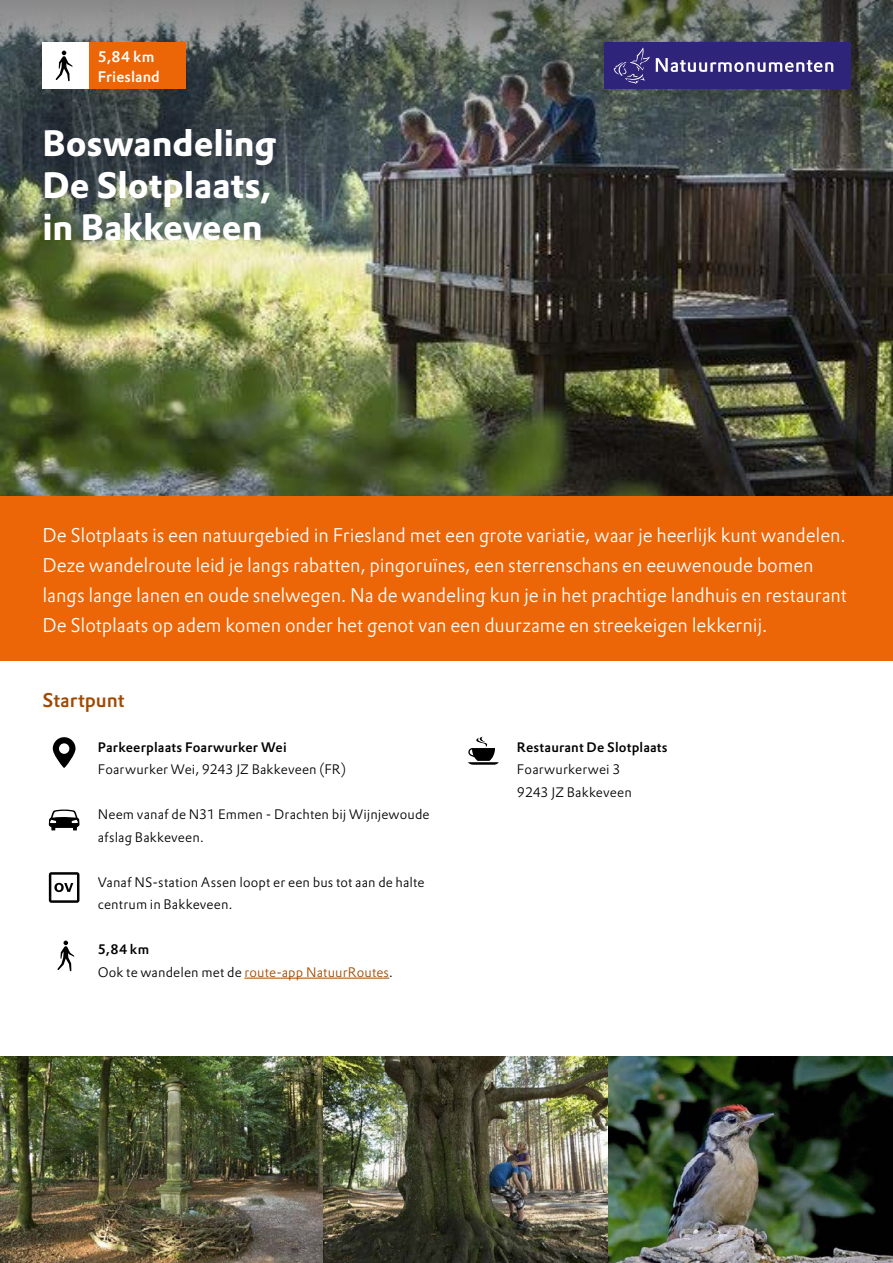
<style>
.page{position:relative;width:893px;height:1263px;background:#fff}
.page>*{position:absolute;margin:0;border:0;box-sizing:border-box;transform-origin:0 0}
.t1{font:700 36px/42px "DTL Prokyon TOT";letter-spacing:-.005em;color:#fff}
.t2{font:300 19.5px/30px "DTL Prokyon TOT";letter-spacing:-.005em;color:#fff}
.t3{font:500 19.5px "DTL Prokyon TOT";letter-spacing:-.005em;color:#a24901}
.t4{font:500 15px/20.2px "DTL Prokyon TOT";letter-spacing:.005em;color:#fff}
.t5{font:300 13.5px/22.5px "DTL Prokyon TOT";letter-spacing:.01em;color:#000}
.t6{font:500 13.5px "DTL Prokyon TOT";letter-spacing:.01em;color:#000}
.t7{font:300 13.5px/22.5px "DTL Prokyon TOT";letter-spacing:.01em;color:#a24901}
.s1{font-weight:500;color:#000}
.s2{color:#000}
</style>
<div class="page">
<img style="left:0;top:188px;width:893px;height:308px">
<svg style="left:0;top:0;width:893px;height:188px;background:#515756"></svg>
<div style="left:0;top:496px;width:893px;height:165px;background:#ec6608"></div>
<div style="left:43px;top:43px;width:46px;height:46px;background:#fff"></div>
<svg style="left:56px;top:51px;width:17px;height:30px"></svg>
<svg style="left:53px;top:737px;width:23px;height:31px"></svg>
<img style="left:608px;top:1057px;width:285px;height:206px">
<img style="left:323px;top:1057px;width:285px;height:206px">
<img style="left:0;top:1057px;width:323px;height:206px">
<svg style="left:468px;top:737px;width:31px;height:28px"></svg>
<svg style="left:49px;top:872px;width:30px;height:31px"></svg>
<div style="left:51px;top:875px;width:26px;height:25px;background:#fff"></div>
<svg style="left:54px;top:883px;width:19px;height:9px"></svg>
<svg style="left:57px;top:940px;width:17px;height:31px"></svg>
<hr style="left:244px;top:978px;width:145px;height:1px;background:#a24901">
<div style="left:89px;top:43px;width:96px;height:46px;background:#ec6608"></div>
<svg style="left:48px;top:809px;width:32px;height:21px"></svg>
<div style="left:604px;top:43px;width:246px;height:46px;background:#2e247a"></div>
<svg style="left:613px;top:47px;width:37px;height:37px"></svg>
<svg style="left:656px;top:58px;width:177px;height:14px"></svg>
<p class="t4" style="left:98px;top:46px;width:64px">5,84 km<br>Friesland</p>
<h1 class="t1" style="left:43px;top:122px;width:235px">Boswandeling<br>De Slotplaats, in Bakkeveen</h1>
<p class="t2" style="left:43px;top:520px;width:806px">De Slotplaats is een natuurgebied in Friesland met een grote variatie, waar je heerlijk kunt wandelen.<br>Deze wandelroute leid je langs rabatten, pingoruïnes, een sterrenschans en eeuwenoude bomen langs lange lanen en oude snelwegen. Na de wandeling kun je in het prachtige landhuis en restaurant De Slotplaats op adem komen onder het genot van een duurzame en streekeigen lekkernij.</p>
<p class="t3" style="left:43px;top:687px;width:84px">Startpunt</p>
<p class="t6" style="left:98px;top:738px;width:190px">Parkeerplaats Foarwurker Wei</p>
<p class="t5" style="left:98px;top:758px;width:250px">Foarwurker Wei, 9243 JZ Bakkeveen (FR)</p>
<p class="t5" style="left:98px;top:803px;width:333px">Neem vanaf de N31 Emmen - Drachten bij Wijnjewoude afslag Bakkeveen.</p>
<p class="t5" style="left:98px;top:870px;width:328px">Vanaf NS-station Assen loopt er een bus tot aan de halte centrum in Bakkeveen.</p>
<p class="t7" style="left:98px;top:938px;width:297px"><span class="s1">5,84 km<br></span><span class="s2">Ook te wandelen met de</span> route-app NatuurRoutes<span class="s2">.</span></p>
<p class="t6" style="left:517px;top:738px;width:152px">Restaurant De Slotplaats</p>
<p class="t5" style="left:517px;top:758px;width:116px">Foarwurkerwei 3<br>9243 JZ Bakkeveen</p>
</div>
